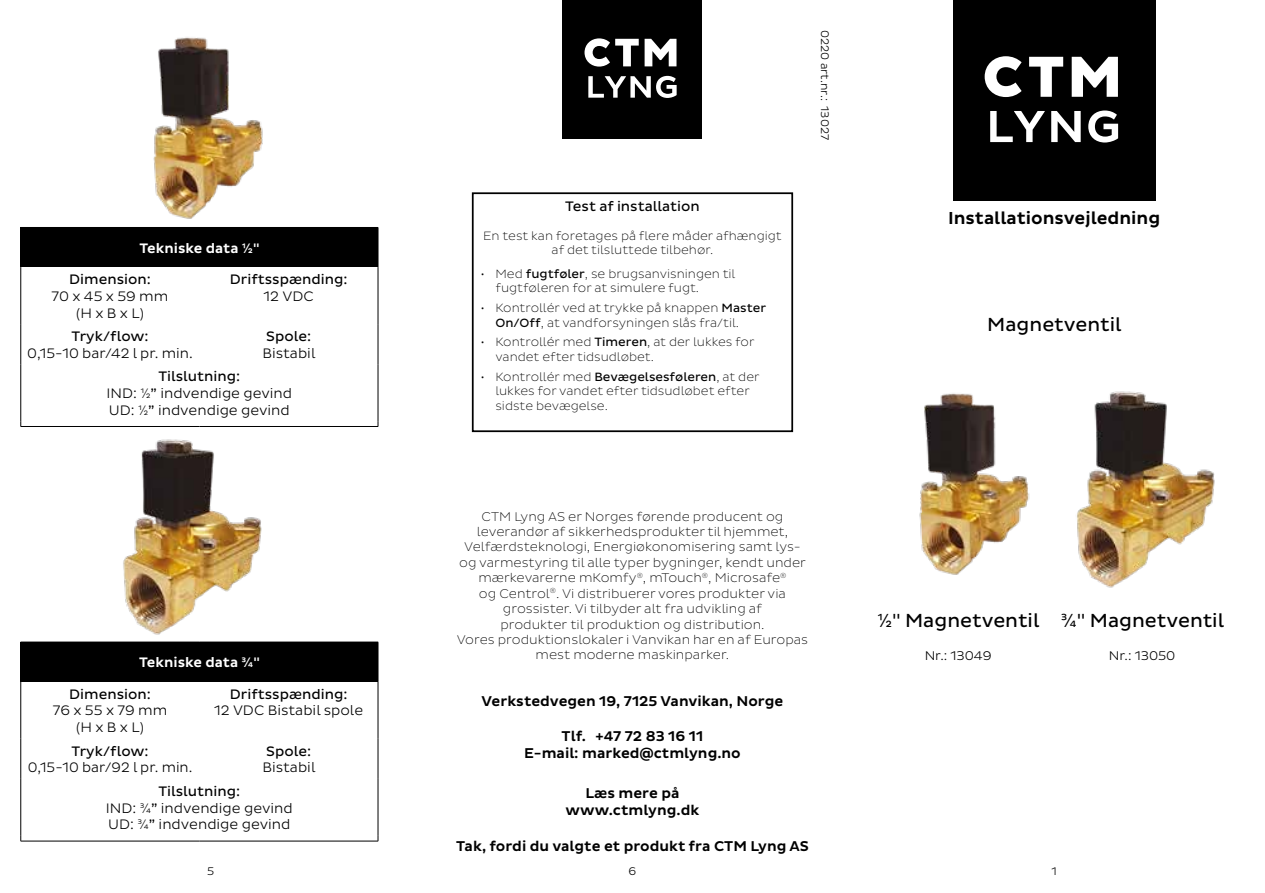
<style>
.page{position:relative;width:1265px;height:893px;background:#fff}
.page>*{position:absolute;margin:0;border:0;box-sizing:border-box;transform-origin:0 0}
.t1{font:19.25px "Pluto Sans";color:#000}
.t2{font:500 17.68px "Pluto Sans";color:#000}
.t3{font:500 14.53px/17.3px "Pluto Sans";color:#000;text-align:center}
.t4{font:300 14px/16.8px "Pluto Sans";color:#000;text-align:center}
.t5{font:14px "Pluto Sans";color:#000}
.t6{font:500 14px "Pluto Sans";color:#fff}
.t7{font:200 12.78px/15.4px "Pluto Sans";color:#000;text-align:center}
.t8{font:300 12.78px "Pluto Sans";color:#000}
.t9{font:200 12.25px/14.7px "Pluto Sans";color:#000}
.t10{font:300 11.2px "Pluto Sans";color:#000}
.s1{font-weight:400}
</style>
<div class="page">
<div style="left:953px;top:0;width:202px;height:201px;background:#000"></div>
<svg style="left:985px;top:56px;width:133px;height:87px"></svg>
<div style="left:563px;top:0;width:139px;height:138px;background:#000"></div>
<svg style="left:585px;top:38px;width:92px;height:60px"></svg>
<div style="left:21px;top:227px;width:357px;height:40px;background:#000"></div>
<hr style="left:378px;top:228px;width:1px;height:39px;background:#000">
<hr style="left:378px;top:364px;width:1px;height:57px;background:#000">
<hr style="left:20px;top:228px;width:1px;height:39px;background:#000">
<hr style="left:20px;top:267px;width:1px;height:57px;background:#000">
<hr style="left:378px;top:267px;width:1px;height:57px;background:#000">
<hr style="left:20px;top:324px;width:1px;height:40px;background:#000">
<hr style="left:378px;top:324px;width:1px;height:40px;background:#000">
<hr style="left:20px;top:364px;width:1px;height:57px;background:#000">
<hr style="left:21px;top:426px;width:178px;height:1px;background:#000">
<hr style="left:199px;top:426px;width:179px;height:1px;background:#000">
<div style="left:21px;top:642px;width:357px;height:40px;background:#000"></div>
<hr style="left:378px;top:642px;width:1px;height:40px;background:#000">
<hr style="left:378px;top:779px;width:1px;height:57px;background:#000">
<hr style="left:20px;top:642px;width:1px;height:40px;background:#000">
<hr style="left:20px;top:682px;width:1px;height:57px;background:#000">
<hr style="left:378px;top:682px;width:1px;height:57px;background:#000">
<hr style="left:20px;top:739px;width:1px;height:40px;background:#000">
<hr style="left:378px;top:739px;width:1px;height:40px;background:#000">
<hr style="left:20px;top:779px;width:1px;height:57px;background:#000">
<hr style="left:21px;top:841px;width:178px;height:1px;background:#000">
<hr style="left:199px;top:841px;width:179px;height:1px;background:#000">
<div style="left:472px;top:192px;width:321px;height:240px;border:2px solid #000"></div>
<img style="left:919px;top:391px;width:296px;height:197px">
<img style="left:153px;top:37px;width:110px;height:182px">
<img style="left:116px;top:426px;width:190px;height:216px">
<p class="t6" style="left:139px;top:240px;width:122px">Tekniske data ½"</p>
<p class="t5" style="left:69px;top:271px;width:83px">Dimension:</p>
<p class="t4" style="left:52px;top:288px;width:118px">70 x 45 x 59 mm (H x B x L)</p>
<p class="t5" style="left:230px;top:271px;width:119px">Driftsspænding:</p>
<p class="t4" style="left:264px;top:288px;width:52px">12 VDC</p>
<p class="t5" style="left:71px;top:328px;width:79px">Tryk/flow:</p>
<p class="t4" style="left:27px;top:345px;width:167px">0,15-10 bar/42 l pr. min.</p>
<p class="t5" style="left:266px;top:328px;width:46px">Spole:</p>
<p class="t4" style="left:262px;top:345px;width:55px">Bistabil</p>
<p class="t4" style="left:107px;top:368px;width:187px"><span class="s1">Tilslutning:<br></span>IND: ½<span class="s1">”</span> indvendige gevind<br>UD: ½<span class="s1">”</span> indvendige gevind</p>
<p class="t6" style="left:139px;top:654px;width:122px">Tekniske data ¾"</p>
<p class="t5" style="left:69px;top:686px;width:83px">Dimension:</p>
<p class="t4" style="left:53px;top:702px;width:116px">76 x 55 x 79 mm (H x B x L)</p>
<p class="t5" style="left:230px;top:686px;width:119px">Driftsspænding:</p>
<p class="t4" style="left:214px;top:702px;width:151px">12 VDC Bistabil spole</p>
<p class="t5" style="left:71px;top:743px;width:79px">Tryk/flow:</p>
<p class="t4" style="left:28px;top:759px;width:166px">0,15-10 bar/92 l pr. min.</p>
<p class="t5" style="left:266px;top:743px;width:46px">Spole:</p>
<p class="t4" style="left:262px;top:759px;width:55px">Bistabil</p>
<p class="t4" style="left:106px;top:783px;width:188px"><span class="s1">Tilslutning:<br></span>IND: ¾<span class="s1">”</span> indvendige gevind<br>UD: ¾<span class="s1">”</span> indvendige gevind</p>
<p class="t5" style="left:565px;top:198px;width:136px">Test af installation</p>
<p class="t9" style="left:483px;top:228px;width:300px;text-align:center">En test kan foretages på flere måder afhængigt af det tilsluttede tilbehør.</p>
<p class="t9" style="left:495px;top:266px;width:241px;text-indent:-15px">• Med <span class="s1">fugtføler</span>, se brugsanvisningen til fugtføleren for at simulere fugt.</p>
<p class="t9" style="left:495px;top:301px;width:272px;text-indent:-15px">• Kontrollér ved at trykke på knappen <span class="s1">Master<br>On/Off</span>, at vandforsyningen slås fra/til.</p>
<p class="t9" style="left:495px;top:335px;width:261px;text-indent:-15px">• Kontrollér med <span class="s1">Timeren</span>, at der lukkes for vandet efter tidsudløbet.</p>
<p class="t9" style="left:495px;top:369px;width:266px;text-indent:-15px">• Kontrollér med <span class="s1">Bevægelsesføleren</span>, at der lukkes for vandet efter tidsudløbet efter sidste bevægelse.</p>
<p class="t10" style="left:831px;top:30px;width:112px;rotate:90deg">0220 art.nr.: 13027</p>
<p class="t7" style="left:457px;top:509px;width:353px">CTM Lyng AS er Norges førende producent og leverandør af sikkerhedsprodukter til hjemmet, Velfærdsteknologi, Energiøkonomisering samt lys&shy;og varmestyring til alle typer bygninger, kendt under mærkevarerne mKomfy<sup>®</sup>, mTouch<sup>®</sup>, Microsafe<sup>®<br></sup>og Centrol<sup>®</sup>. Vi distribuerer vores produkter via grossister. Vi tilbyder alt fra udvikling af<br>produkter til produktion og distribution.<br>Vores produktionslokaler i Vanvikan har en af Europas mest moderne maskinparker.</p>
<p class="t3" style="left:482px;top:693px;width:303px">Verkstedvegen 19, 7125 Vanvikan, Norge</p>
<p class="t3" style="left:524px;top:727px;width:218px">Tlf. +47 72 83 16 11<br>E-mail: marked@ctmlyng.no</p>
<p class="t3" style="left:566px;top:784px;width:135px">Læs mere på www.ctmlyng.dk</p>
<p class="t3" style="left:456px;top:837px;width:354px">Tak, fordi du valgte et produkt fra CTM Lyng AS</p>
<h2 class="t2" style="left:948px;top:208px;width:214px">Installationsvejledning</h2>
<h1 class="t1" style="left:987px;top:313px;width:136px">Magnetventil</h1>
<h1 class="t1" style="left:877px;top:610px;width:163px">½" Magnetventil</h1>
<p class="t8" style="left:925px;top:649px;width:69px">Nr.: 13049</p>
<h1 class="t1" style="left:1061px;top:610px;width:165px">¾" Magnetventil</h1>
<p class="t8" style="left:1109px;top:649px;width:68px">Nr.: 13050</p>
<p class="t10" style="left:207px;top:864px;width:9px">5</p>
<p class="t10" style="left:629px;top:864px;width:9px">6</p>
<p class="t10" style="left:1051px;top:864px;width:7px">1</p>
</div>
